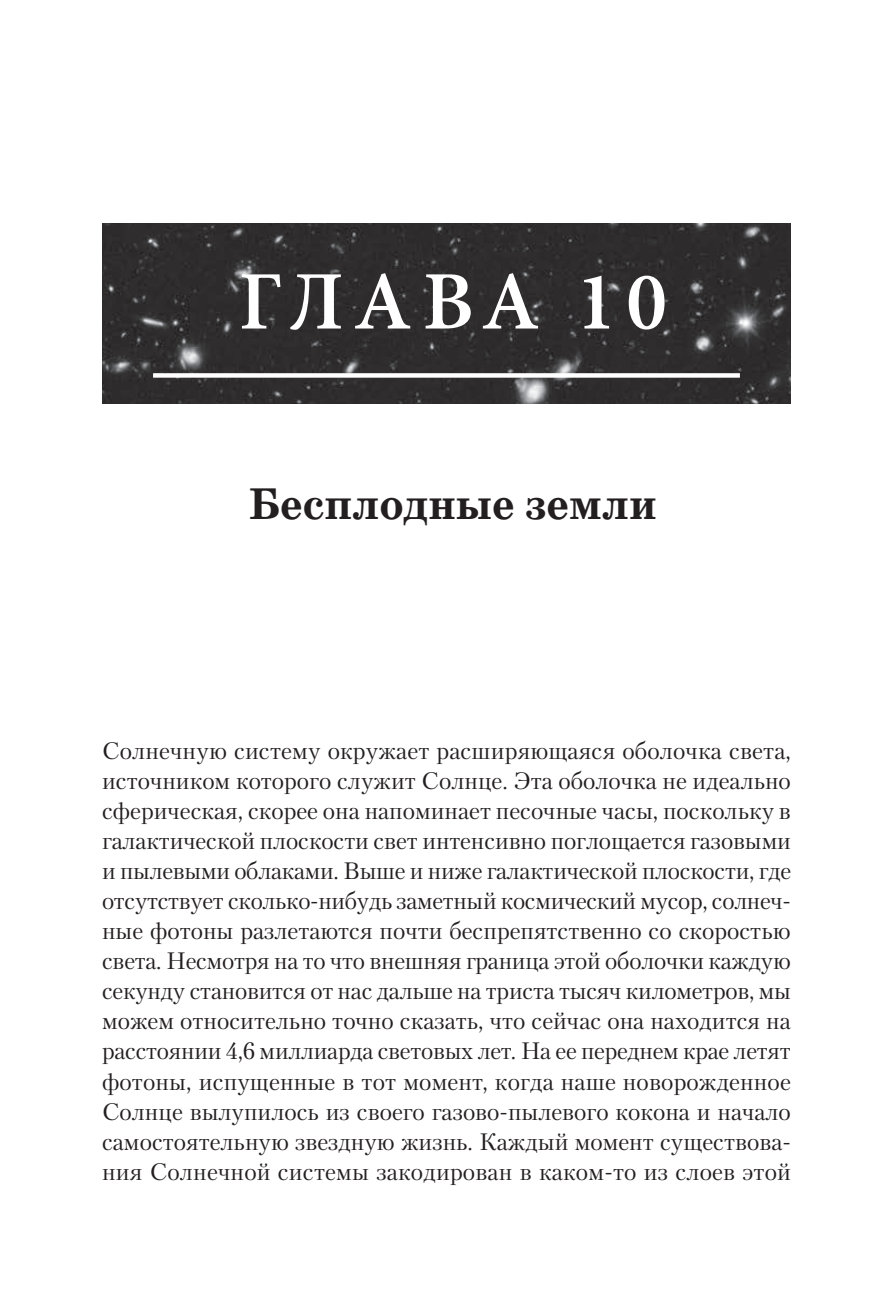
<style>
.page{position:relative;width:893px;height:1308px;background:#fff}
.page>*{position:absolute;margin:0;border:0;box-sizing:border-box;transform-origin:0 0}
.GLAVA_NUM{font:600 83.25px "Minion Pro";letter-spacing:.11em;color:#fff}
.heading_1{font:700 45px "School Book C";color:#231f20}
.Normal_0{font:23.62px/29.9px "Petersburg C";letter-spacing:.005em;color:#231f20;text-align:justify}
</style>
<div class="page">
<img style="left:102px;top:223px;width:689px;height:180px">
<div style="left:153px;top:373px;width:587px;height:5px;background:#fff"></div>
<p class="GLAVA_NUM" style="left:239px;top:244px;width:430px">ГЛАВА 10</p>
<p class="heading_1" style="left:249px;top:479px;width:410px">Бесплодные земли</p>
<p class="Normal_0" style="left:102px;top:736px;width:691px">Солнечную систему окружает расширяющаяся оболочка света, источником которого служит Солнце. Эта оболочка не идеально сферическая, скорее она напоминает песочные часы, поскольку в галактической плоскости свет интенсивно поглощается газовыми и пылевыми облаками. Выше и ниже галактической плоскости, где отсутствует сколько-нибудь заметный космический мусор, солнеч&shy;ные фотоны разлетаются почти беспрепятственно со скоростью света. Несмотря на то что внешняя граница этой оболочки каждую секунду становится от нас дальше на триста тысяч километров, мы можем относительно точно сказать, что сейчас она находится на расстоянии 4,6 миллиарда световых лет. На ее переднем крае летят фотоны, испущенные в тот момент, когда наше новорожденное Солнце вылупилось из своего газово-пылевого кокона и начало самостоятельную звездную жизнь. Каждый момент существова&shy;ния Солнечной системы закодирован в каком-то из слоев этой</p>
</div>
